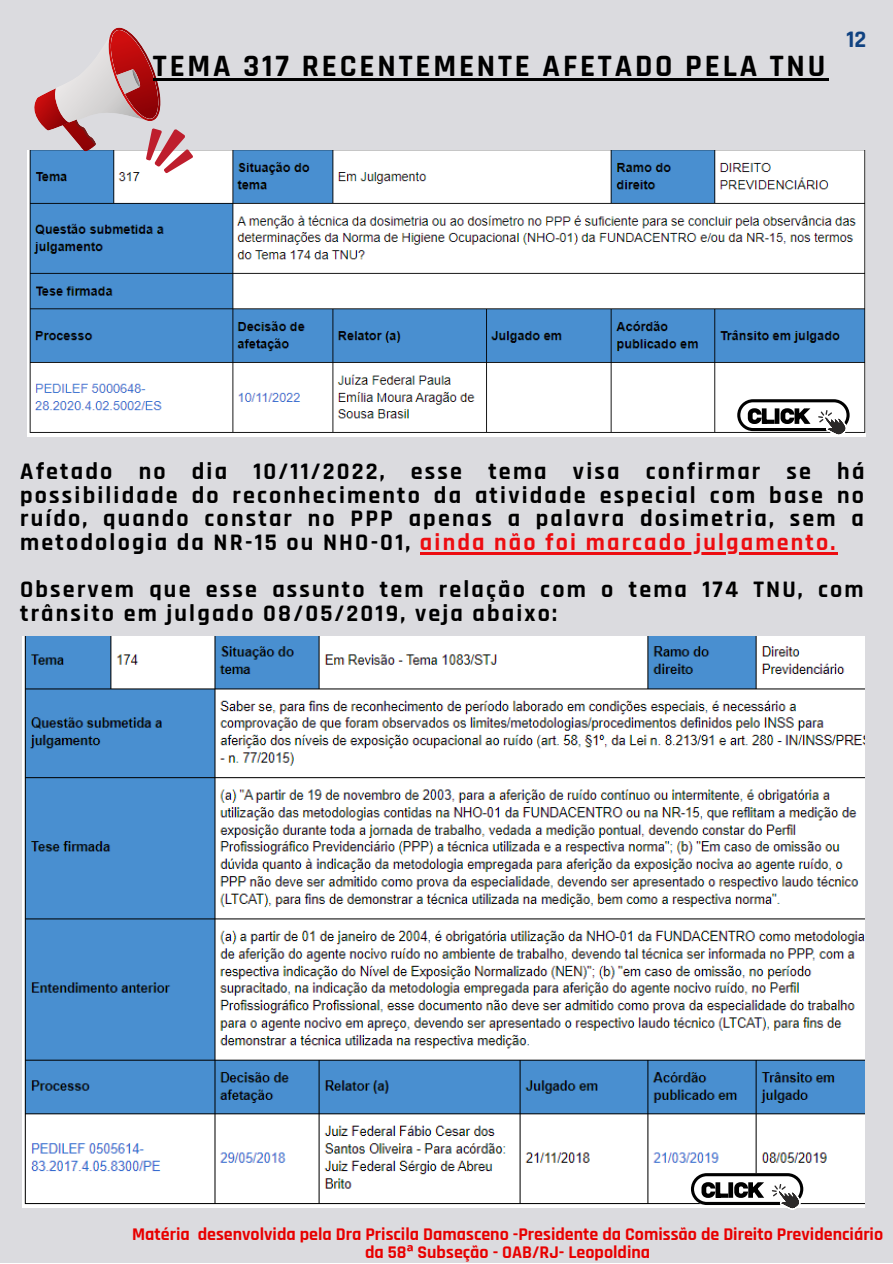
<style>
.page{position:relative;width:893px;height:1264px;background:#fff}
.page>*{position:absolute;margin:0;border:0;box-sizing:border-box;transform-origin:0 0}
.t1{font:700 31.5px "Rajdhani";letter-spacing:.09em;color:#000}
.t2{font:700 24px/23.5px "Rajdhani";letter-spacing:.09em;color:#000;text-align:justify}
.t3{font:700 24px "Rajdhani";color:#104281}
.t4{font:700 18px/18px "Rajdhani";color:#e80000;text-align:center}
.s1{color:#ed0c10}
.s2{font-family:"Noto Sans"}
</style>
<div class="page">
<div style="left:0;top:0;width:892px;height:1262px;background:#dbdbdf"></div>
<img style="left:27px;top:151px;width:838px;height:285px">
<svg style="left:34px;top:28px;width:159px;height:145px"></svg>
<svg style="left:737px;top:399px;width:112px;height:37px"></svg>
<img style="left:23px;top:636px;width:841px;height:571px">
<hr style="left:153px;top:78px;width:675px;height:2px;background:#000">
<hr style="left:420px;top:552px;width:417px;height:2px;background:#ed0c10">
<svg style="left:691px;top:1173px;width:112px;height:36px"></svg>
<h1 class="t1" style="left:153px;top:46px;width:674px">TEMA 317 RECENTEMENTE AFETADO PELA TNU</h1>
<p class="t3" style="left:846px;top:25px;width:21px">12</p>
<p class="t2" style="left:20px;top:460px;width:845px">Afetado no dia 10/11/2022, esse tema visa confirmar se há possibilidade do reconhecimento da atividade especial com base no ruído, quando constar no PPP apenas a palavra dosimetria, sem a metodologia da NR-15 ou NHO-01, <span class="s1">ainda não foi marcado julgamento.</span></p>
<p class="t2" style="left:20px;top:578px;width:845px">Observem que esse assunto tem relação com o tema 174 TNU, com trânsito em julgado 08/05/2019, veja abaixo:</p>
<p class="t4" style="left:132px;top:1225px;width:752px">Matéria desenvolvida pela Dra Priscila Damasceno -Presidente da Comissão de Direito Previdenciário da 58<span class="s2">ª</span> Subseção - OAB/RJ- Leopoldina</p>
</div>
